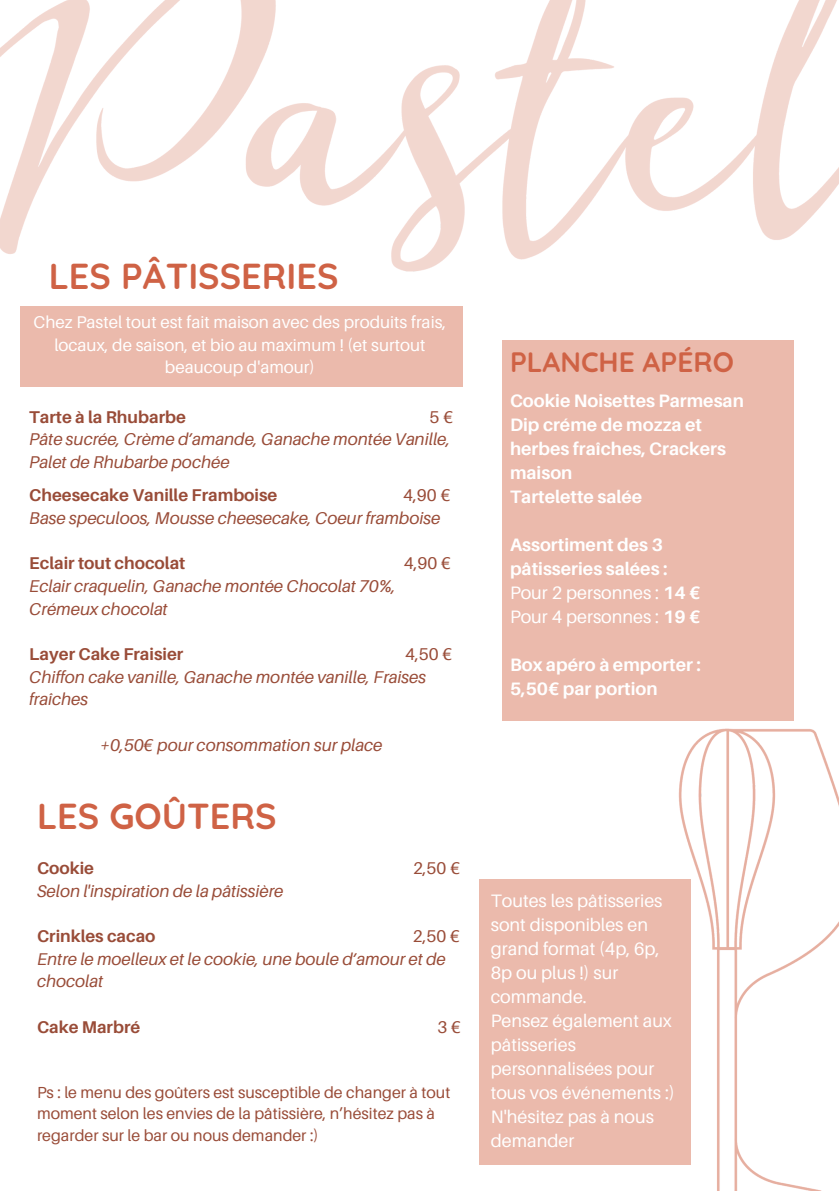
<style>
.page{position:relative;width:839px;height:1191px;background:#fff}
.page>*{position:absolute;margin:0;border:0;box-sizing:border-box;transform-origin:0 0}
.t1{font:700 36px "Quicksand";color:#cf6245}
.t2{font:700 28px "Quicksand";color:#cf6245}
.t3{font:700 18px/24px "Aileron";color:#fff}
.t4{font:18px/24px "Aileron";color:#fff}
.t5{font:italic 17px/22.8px "Aileron";color:#994c38}
.t6{font:700 17px "Aileron";color:#994c38}
.t7{font:17px/22.6px "Aileron";color:#fff;text-align:center}
.t8{font:17px "Aileron";color:#994c38}
.t9{font:16px/21.4px "Aileron";color:#994c38}
.s1{font-style:normal}
.s2{font-weight:400}
</style>
<div class="page">
<img style="left:0;top:0;width:838px;height:272px">
<div style="left:502px;top:341px;width:291px;height:380px;background:#ebbaac"></div>
<img style="left:661px;top:712px;width:177px;height:479px">
<div style="left:479px;top:879px;width:211px;height:285px;background:#ebbaac"></div>
<div style="left:20px;top:307px;width:442px;height:80px;background:#ebbaac"></div>
<p class="t1" style="left:49px;top:253px;width:291px">LES PÂTISSERIES</p>
<p class="t7" style="left:34px;top:310px;width:414px">Chez Pastel tout est fait maison avec des produits frais, locaux, de saison, et bio au maximum ! (et surtout beaucoup d'amour)</p>
<p class="t6" style="left:29px;top:406px;width:158px">Tarte à la Rhubarbe</p>
<p class="t5" style="left:29px;top:405px;width:425px;text-indent:400px"><span class="s1">5€<br></span>Pâte sucrée, Crème d’amande, Ganache montée Vanille,<br>Palet de Rhubarbe pochée</p>
<p class="t6" style="left:29px;top:484px;width:250px">Cheesecake Vanille Framboise</p>
<p class="t5" style="left:29px;top:483px;width:422px;text-indent:374px"><span class="s1">4,90 €<br></span>Base speculoos, Mousse cheesecake, Coeur framboise</p>
<h4 class="t6" style="left:29px;top:553px;width:158px">Eclair tout chocolat</h4>
<h4 class="t8" style="left:404px;top:553px;width:48px">4,90 €</h4>
<h4 class="t5" style="left:29px;top:574px;width:368px">Eclair craquelin, Ganache montée Chocolat 70%,<br>Crémeux chocolat</h4>
<h4 class="t6" style="left:29px;top:643px;width:156px">Layer Cake Fraisier</h4>
<h4 class="t5" style="left:29px;top:642px;width:424px;text-indent:376px"><span class="s1">4,50 €<br></span>Chiffon cake vanille, Ganache montée vanille, Fraises fraîches</h4>
<h4 class="t5" style="left:100px;top:733px;width:283px">+0,50€ pour consommation sur place</h4>
<p class="t1" style="left:37px;top:793px;width:241px">LES GOÛTERS</p>
<h4 class="t6" style="left:37px;top:858px;width:59px">Cookie</h4>
<h4 class="t8" style="left:413px;top:858px;width:48px">2,50 €</h4>
<h4 class="t5" style="left:37px;top:879px;width:248px">Selon l'inspiration de la pâtissière</h4>
<h4 class="t6" style="left:37px;top:926px;width:120px">Crinkles cacao</h4>
<h4 class="t5" style="left:37px;top:925px;width:424px;text-indent:376px"><span class="s1">2,50 €<br></span>Entre le moelleux et le cookie, une boule d’amour et de chocolat</h4>
<h4 class="t6" style="left:37px;top:1016px;width:105px">Cake Marbré</h4>
<h4 class="t8" style="left:437px;top:1016px;width:25px">3€</h4>
<h4 class="t9" style="left:37px;top:1081px;width:415px">Ps : le menu des goûters est susceptible de changer à tout moment selon les envies de la pâtissière, n’hésitez pas à regarder sur le bar ou nous demander :)</h4>
<h4 class="t2" style="left:510px;top:344px;width:225px">PLANCHE APÉRO</h4>
<p class="t3" style="left:510px;top:388px;width:235px">Cookie Noisettes Parmesan<br>Dip créme de mozza et herbes fraîches, Crackers maison<br>Tartelette salée</p>
<p class="t3" style="left:510px;top:532px;width:192px">Assortiment des 3 pâtisseries salées :<br><span class="s2">Pour 2 personnes :</span> 14 €<br><span class="s2">Pour 4 personnes :</span> 19 €</p>
<h3 class="t3" style="left:510px;top:652px;width:192px">Box apéro à emporter :<br>5,50€ par portion</h3>
<h3 class="t4" style="left:491px;top:888px;width:173px">Toutes les pâtisseries sont disponibles en grand format (4p, 6p,<br>8p ou plus !) sur commande.</h3>
<p class="t4" style="left:491px;top:1008px;width:185px">Pensez également aux pâtisseries personnalisées pour tous vos événements :)<br>N'hésitez pas à nous demander</p>
</div>
